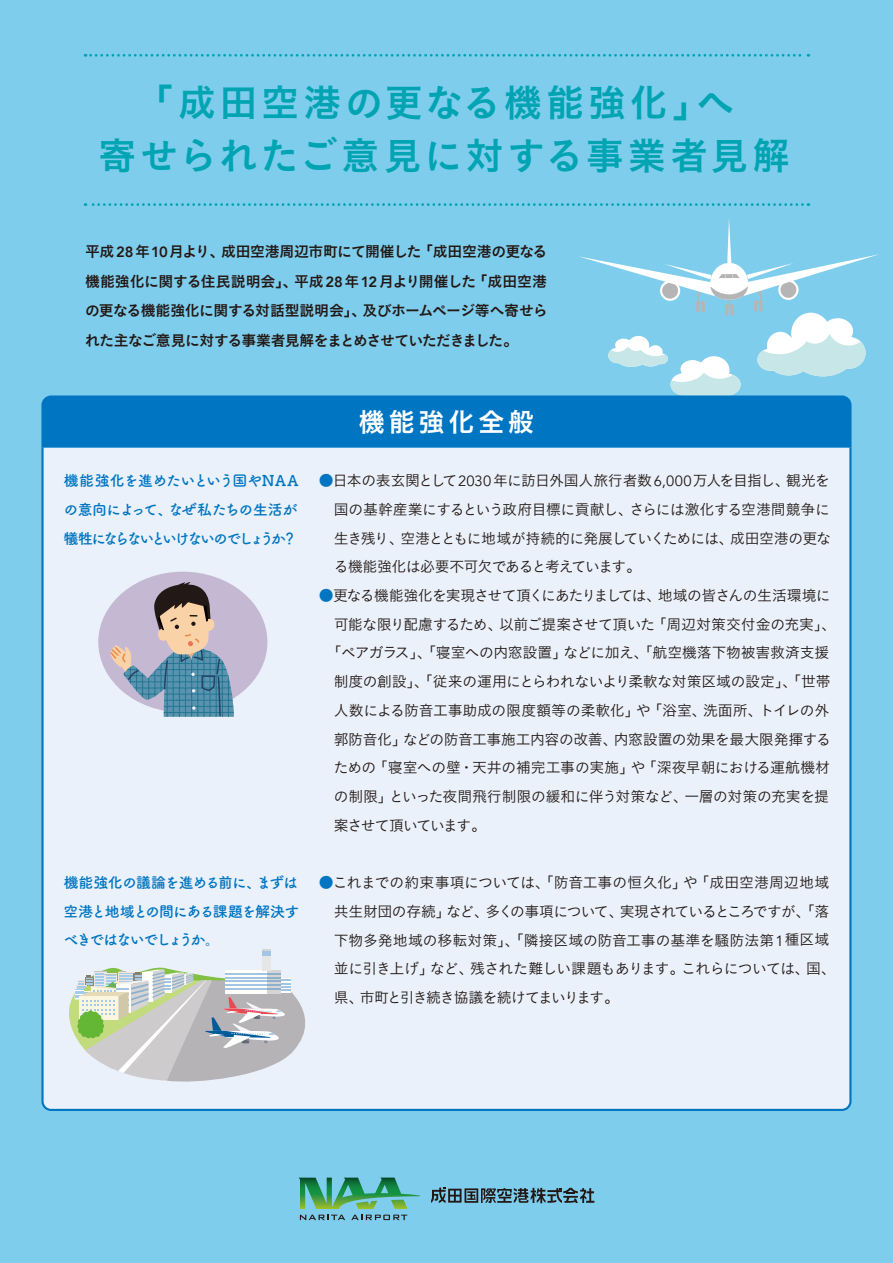
<style>
.page{position:relative;width:893px;height:1263px;background:#7fcdec}
.page>*{position:absolute;margin:0;border:0;box-sizing:border-box;transform-origin:0 0}
.t1{font:38.25px/53.1px "Koburina Go Std W6";letter-spacing:.085em;color:#00a4b3;text-align:center}
.t2{font:26.55px "Koburina Go Std W6";letter-spacing:.125em;color:#fff}
.t3{font:14.85px/28.7px "Koburina Go Std W3";letter-spacing:-.03em;color:#221815;text-align:justify}
.t4{font:14.85px/29.7px "Koburina Go Std W6";letter-spacing:-.055em;color:#221815;text-align:justify}
.t5{font:700 14.85px/28.7px "Tsuku B Rd Gothic";letter-spacing:-.105em;color:#0075c2;text-align:justify}
.t6{font:14.85px "Koburina Go Std W3";letter-spacing:-.055em;color:#221815}
.t7{font:14.85px "Koburina Go Std W3";letter-spacing:-.075em;color:#221815}
.s1{font-family:"Avenir";font-weight:800;font-size:14.7px}
.s2{color:#0075c2}
.s3{font-family:"Avenir";font-size:14.7px}
</style>
<div class="page">
<svg style="left:579px;top:220px;width:300px;height:174px"></svg>
<div style="left:41px;top:450px;width:811px;height:661px;background:#eaf1fa"></div>
<svg style="left:41px;top:394px;width:811px;height:56px;fill:#0075c2"></svg>
<svg style="left:85px;top:54px;width:724px;height:3px"></svg>
<svg style="left:85px;top:203px;width:717px;height:3px"></svg>
<div style="left:98px;top:572px;width:169px;height:140px;background:#c5b8d3;border-radius:50%"></div>
<svg style="left:109px;top:581px;width:126px;height:162px"></svg>
<div style="left:263px;top:949px;width:8px;height:21px;background:#e6e6e6"></div>
<svg style="left:263px;top:949px;width:8px;height:6px"></svg>
<svg style="left:57px;top:966px;width:271px;height:119px"></svg>
<svg style="left:300px;top:1215px;width:45px;height:5px"></svg>
<svg style="left:351px;top:1215px;width:56px;height:5px"></svg>
<svg style="left:299px;top:1177px;width:121px;height:32px"></svg>
<svg style="left:431px;top:1187px;width:163px;height:16px"></svg>
<h1 class="t1" style="left:98px;top:77px;width:694px">「成田空港の更なる機能強化」へ<br>寄せられたご意見に対する事業者見解</h1>
<p class="t4" style="left:85px;top:237px;width:464px">平成<span class="s1">28</span>年<span class="s1">10</span>月より、成田空港周辺市町にて開催した「成田空港の更なる機能強化に関する住民説明会」、平成<span class="s1">28</span>年<span class="s1">12</span>月より開催した「成田空港の更なる機能強化に関する対話型説明会」、及びホームページ等へ寄せられた主なご意見に対する事業者見解をまとめさせていただきました。</p>
<p class="t5" style="left:64px;top:465px;width:237px">機能強化を進めたいという国やＮAAの意向によって、なぜ私たちの生活が犠牲にならないといけないのでしょうか？</p>
<p class="t5" style="left:64px;top:867px;width:237px">機能強化の議論を進める前に、まずは空港と地域との間にある課題を解決すべきではないでしょうか。</p>
<h2 class="t2" style="left:358px;top:401px;width:178px">機能強化全般</h2>
<p class="t3" style="left:334px;top:466px;width:499px;text-indent:-15px"><span class="s2">●</span>日本の表玄関として<span class="s3">2030</span>年に訪日外国人旅行者数<span class="s3">6,000</span>万人を目指し、観光を国の基幹産業にするという政府目標に貢献し、さらには激化する空港間競争に生き残り、空港とともに地域が持続的に発展していくためには、成田空港の更なる機能強化は必要不可欠であると考えています。</p>
<p class="t6" style="left:319px;top:584px;width:513px"><span class="s2">●</span>更なる機能強化を実現させて頂くにあたりましては、地域の皆さんの生活環境に</p>
<p class="t3" style="left:334px;top:610px;width:504px">可能な限り配慮するため、以前ご提案させて頂いた「周辺対策交付金の充実」、</p>
<p class="t3" style="left:326px;top:638px;width:505px">「ペアガラス」、「寝室への内窓設置」などに加え、「航空機落下物被害救済支援</p>
<p class="t3" style="left:334px;top:667px;width:498px">制度の創設」、「従来の運用にとらわれないより柔軟な対策区域の設定」、「世帯</p>
<p class="t3" style="left:334px;top:696px;width:497px">人数による防音工事助成の限度額等の柔軟化」や「浴室、洗面所、トイレの外</p>
<p class="t3" style="left:334px;top:724px;width:499px">郭防音化」などの防音工事施工内容の改善、内窓設置の効果を最大限発揮する</p>
<p class="t3" style="left:334px;top:753px;width:498px">ための「寝室への壁・天井の補完工事の実施」や「深夜早朝における運航機材</p>
<p class="t3" style="left:334px;top:782px;width:497px">の制限」といった夜間飛行制限の緩和に伴う対策など、一層の対策の充実を提</p>
<p class="t7" style="left:334px;top:814px;width:154px">案させて頂いています。</p>
<p class="t3" style="left:334px;top:868px;width:504px;text-align:left;text-indent:-15px"><span class="s2">●</span>これまでの約束事項については、「防音工事の恒久化」や「成田空港周辺地域共生財団の存続」など、多くの事項について、実現されているところですが、「落下物多発地域の移転対策」、「隣接区域の防音工事の基準を騒防法第<span class="s3">1</span>種区域並に引き上げ」など、残された難しい課題もあります。これらについては、国、県、市町と引き続き協議を続けてまいります。</p>
</div>
